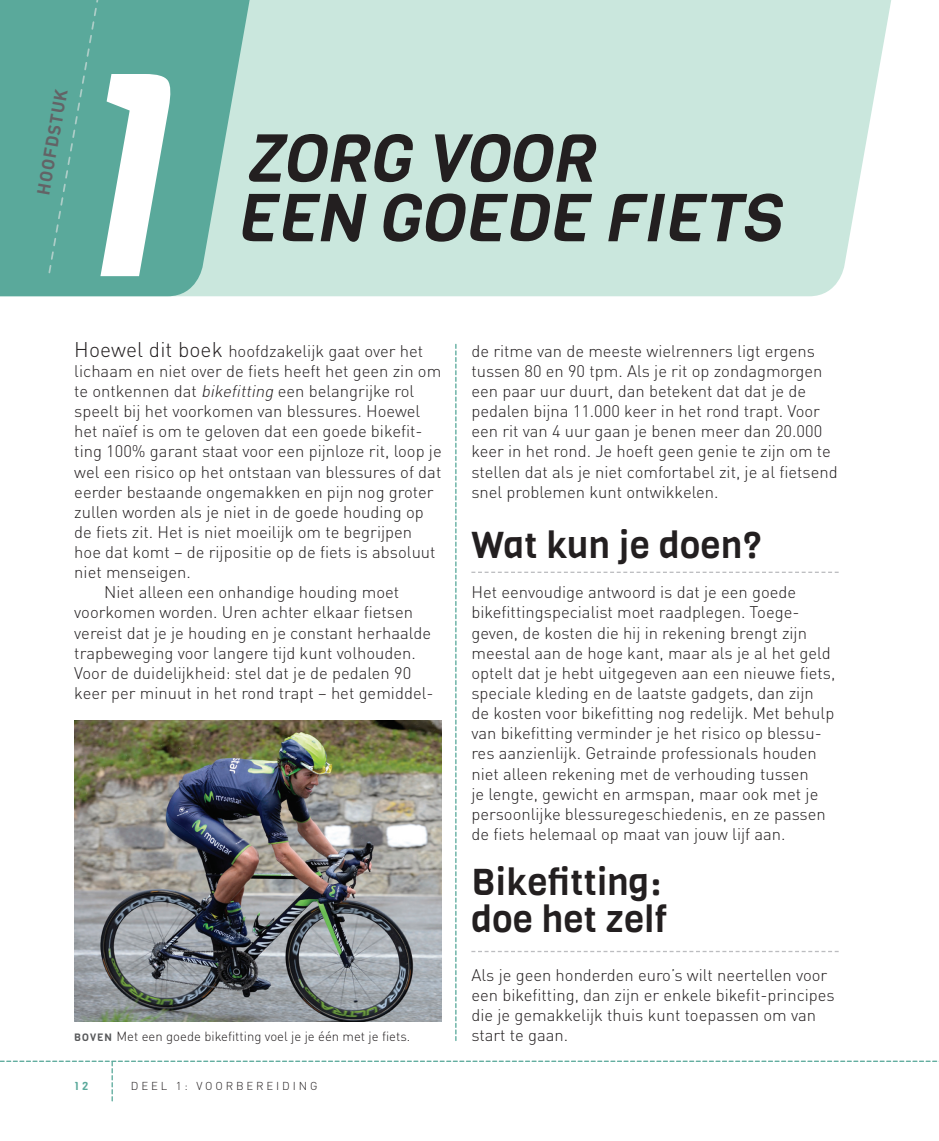
<style>
.page{position:relative;width:939px;height:1141px;background:#fff}
.page>*{position:absolute;margin:0;border:0;box-sizing:border-box;transform-origin:0 0}
.t1{font:italic 283.5px "Viga";color:#fff}
.t2{font:italic 66.5px/59.5px "Viga";color:#231f20}
.t3{font:36.75px/36.8px "Viga";letter-spacing:.01em;color:#231f20}
.t4{font:700 17.5px "DIN";color:#636366}
.t5{font:300 16.62px/20.1px "DIN";color:#231f20}
.t6{font:300 13.12px "DIN";color:#231f20}
.t7{font:300 11.38px "DIN";letter-spacing:.25em;color:#231f20}
.t8{font:11.38px "Viga";color:#5aa99b}
.s1{font-size:21px}
.s2{font-style:italic}
.s3{font-family:"Viga";font-weight:400;font-size:10.5px;color:#57585a}
</style>
<div class="page">
<svg style="left:0;top:1060px;width:938px;height:41px"></svg>
<div style="left:253px;top:0;width:638px;height:296px;background:#cae7dd"></div>
<svg style="left:0;top:0;width:253px;height:296px;background:#6ab2a4"></svg>
<div style="left:47px;top:0;width:56px;height:274px;background:#5aa99b"></div>
<svg style="left:471px;top:571px;width:367px;height:2px"></svg>
<svg style="left:471px;top:951px;width:367px;height:1px"></svg>
<svg style="left:455px;top:344px;width:1px;height:696px"></svg>
<img style="left:74px;top:721px;width:367px;height:300px">
<h1 class="t1" style="left:47px;top:-12px;width:193px">1</h1>
<p class="t4" style="left:32px;top:193px;width:109px;rotate:-80deg">HOOFDSTUK</p>
<h2 class="t2" style="left:235px;top:129px;width:562px">ZORG VOOR<br>EEN GOEDE FIETS</h2>
<p class="t5" style="left:74px;top:340px;width:350px"><span class="s1">Hoewel dit boek</span> hoofdzakelijk gaat over het</p>
<p class="t5" style="left:74px;top:361px;width:368px">lichaam en niet over de fiets heeft het geen zin om</p>
<p class="t5" style="left:74px;top:381px;width:341px">te ontkennen dat <span class="s2">bikefitting</span> een belangrijke rol</p>
<p class="t5" style="left:74px;top:401px;width:347px">speelt bij het voorkomen van blessures. Hoewel</p>
<p class="t5" style="left:74px;top:421px;width:350px">het naïef is om te geloven dat een goede bikefit-</p>
<p class="t5" style="left:74px;top:441px;width:369px">ting 100% garant staat voor een pijnloze rit, loop je</p>
<p class="t5" style="left:74px;top:461px;width:368px">wel een risico op het ontstaan van blessures of dat</p>
<p class="t5" style="left:74px;top:481px;width:361px">eerder bestaande ongemakken en pijn nog groter</p>
<p class="t5" style="left:74px;top:501px;width:351px">zullen worden als je niet in de goede houding op</p>
<p class="t5" style="left:74px;top:522px;width:339px">de fiets zit. Het is niet moeilijk om te begrijpen</p>
<p class="t5" style="left:74px;top:542px;width:363px">hoe dat komt – de rijpositie op de fiets is absoluut</p>
<p class="t5" style="left:74px;top:562px;width:118px">niet menseigen.</p>
<p class="t5" style="left:104px;top:582px;width:297px">Niet alleen een onhandige houding moet</p>
<p class="t5" style="left:74px;top:602px;width:340px">voorkomen worden. Uren achter elkaar fietsen</p>
<p class="t5" style="left:74px;top:622px;width:358px">vereist dat je je houding en je constant herhaalde</p>
<p class="t5" style="left:74px;top:642px;width:343px">trapbeweging voor langere tijd kunt volhouden.</p>
<p class="t5" style="left:74px;top:662px;width:338px">Voor de duidelijkheid: stel dat je de pedalen 90</p>
<p class="t5" style="left:74px;top:683px;width:361px">keer per minuut in het rond trapt – het gemiddel-</p>
<p class="t5" style="left:471px;top:340px;width:368px">de ritme van de meeste wielrenners ligt ergens tussen 80 en 90 tpm. Als je rit op zondagmorgen een paar uur duurt, dan betekent dat dat je de pedalen bijna 11.000 keer in het rond trapt. Voor een rit van 4 uur gaan je benen meer dan 20.000 keer in het rond. Je hoeft geen genie te zijn om te stellen dat als je niet comfortabel zit, je al fietsend snel problemen kunt ontwikkelen.</p>
<h3 class="t3" style="left:471px;top:527px;width:292px">Wat kun je doen?</h3>
<p class="t5" style="left:471px;top:582px;width:365px">Het eenvoudige antwoord is dat je een goede bikefittingspecialist moet raadplegen. Toege&shy;geven, de kosten die hij in rekening brengt zijn meestal aan de hoge kant, maar als je al het geld optelt dat je hebt uitgegeven aan een nieuwe fiets, speciale kleding en de laatste gadgets, dan zijn de kosten voor bikefitting nog redelijk. Met behulp van bikefitting verminder je het risico op blessu&shy;res aanzienlijk. Getrainde professionals houden niet alleen rekening met de verhouding tussen<br>je lengte, gewicht en armspan, maar ook met je persoonlijke blessuregeschiedenis, en ze passen de fiets helemaal op maat van jouw lijf aan.</p>
<h3 class="t3" style="left:471px;top:864px;width:197px">Bikefitting: doe het zelf</h3>
<p class="t5" style="left:471px;top:964px;width:365px">Als je geen honderden euro’s wilt neertellen voor een bikefitting, dan zijn er enkele bikefit-principes die je gemakkelijk thuis kunt toepassen om van</p>
<p class="t6" style="left:74px;top:1028px;width:337px"><span class="s3">BOVEN</span> Met een goede bikefitting voel je je één met je fiets.</p>
<p class="t5" style="left:471px;top:1025px;width:98px">start te gaan.</p>
<p class="t8" style="left:74px;top:1078px;width:16px">12</p>
<p class="t7" style="left:131px;top:1078px;width:188px">DEEL 1: VOORBEREIDING</p>
</div>
